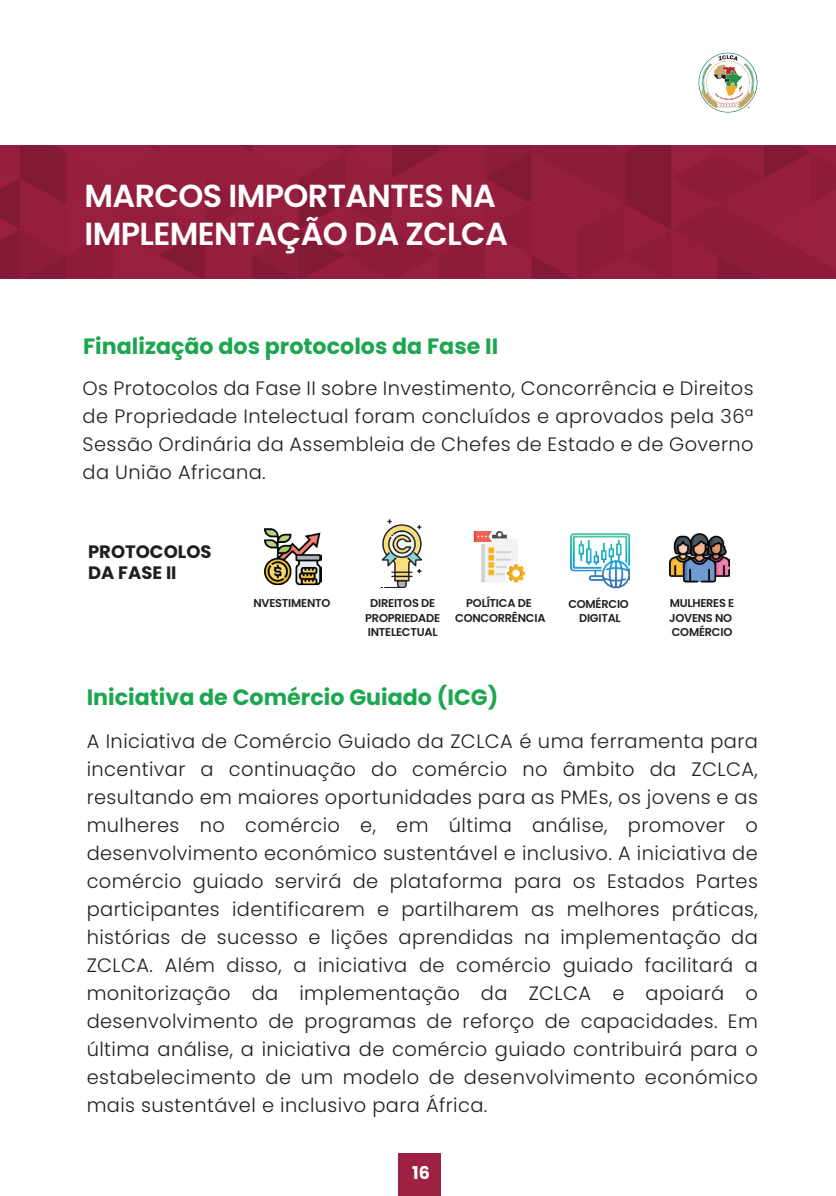
<style>
.page{position:relative;width:836px;height:1196px;background:#fff}
.page>*{position:absolute;margin:0;border:0;box-sizing:border-box;transform-origin:0 0}
.t1{font:600 31.8px/38.2px "Poppins";letter-spacing:-.02em;color:#fff}
.t2{font:700 22.2px "Poppins";color:#1ca650}
.t3{font:300 19.4px/28px "Poppins";letter-spacing:.02em;color:#211e1e;text-align:justify}
.t4{font:700 18px/21.2px "Poppins";color:#211e1e}
.t5{font:700 17.6px "Poppins";color:#fff}
.t6{font:600 11.4px/14.4px "Poppins";letter-spacing:-.02em;color:#211e1e;text-align:center}
</style>
<div class="page">
<div style="left:398px;top:1152px;width:42px;height:43px;background:#9e2043"></div>
<svg style="left:0;top:145px;width:835px;height:133px;fill:#951e3e"></svg>
<img style="left:473px;top:531px;width:53px;height:52px">
<img style="left:669px;top:533px;width:60px;height:50px">
<img style="left:570px;top:533px;width:59px;height:56px">
<img style="left:381px;top:519px;width:42px;height:68px">
<img style="left:264px;top:528px;width:57px;height:57px">
<img style="left:698px;top:52px;width:60px;height:61px">
<h1 class="t1" style="left:84px;top:177px;width:425px">MARCOS IMPORTANTES NA<br>IMPLEMENTAÇÃO DA ZCLCA</h1>
<p class="t2" style="left:83px;top:333px;width:416px">Finalização dos protocolos da Fase II</p>
<p class="t3" style="left:82px;top:374px;width:672px">Os Protocolos da Fase II sobre Investimento, Concorrência e Direitos de Propriedade Intelectual foram concluídos e aprovados pela 36ª Sessão Ordinária da Assembleia de Chefes de Estado e de Governo da União Africana.</p>
<p class="t4" style="left:88px;top:541px;width:125px">PROTOCOLOS<br>DA FASE II</p>
<p class="t6" style="left:455px;top:596px;width:92px">POLÍTICA DE<br>CONCORRÊNCIA</p>
<p class="t6" style="left:253px;top:596px;width:79px">NVESTIMENTO</p>
<p class="t6" style="left:568px;top:596px;width:62px">COMÉRCIO<br>DIGITAL</p>
<p class="t6" style="left:669px;top:596px;width:67px;text-align:left">MULHERES E<br>JOVENS NO<br>COMÉRCIO</p>
<p class="t6" style="left:365px;top:596px;width:76px">DIREITOS DE<br>PROPRIEDADE<br>INTELECTUAL</p>
<p class="t2" style="left:87px;top:684px;width:413px">Iniciativa de Comércio Guiado (ICG)</p>
<p class="t3" style="left:87px;top:727px;width:672px">A Iniciativa de Comércio Guiado da ZCLCA é uma ferramenta para incentivar a continuação do comércio no âmbito da ZCLCA, resultando em maiores oportunidades para as PMEs, os jovens e as mulheres no comércio e, em última análise, promover o desenvolvimento económico sustentável e inclusivo. A iniciativa de comércio guiado servirá de plataforma para os Estados Partes participantes identificarem e partilharem as melhores práticas, histórias de sucesso e lições aprendidas na implementação da ZCLCA. Além disso, a iniciativa de comércio guiado facilitará a monitorização da implementação da ZCLCA e apoiará o desenvolvimento de programas de reforço de capacidades. Em última análise, a iniciativa de comércio guiado contribuirá para o estabelecimento de um modelo de desenvolvimento económico mais sustentável e inclusivo para África.</p>
<p class="t5" style="left:412px;top:1162px;width:19px">16</p>
</div>
